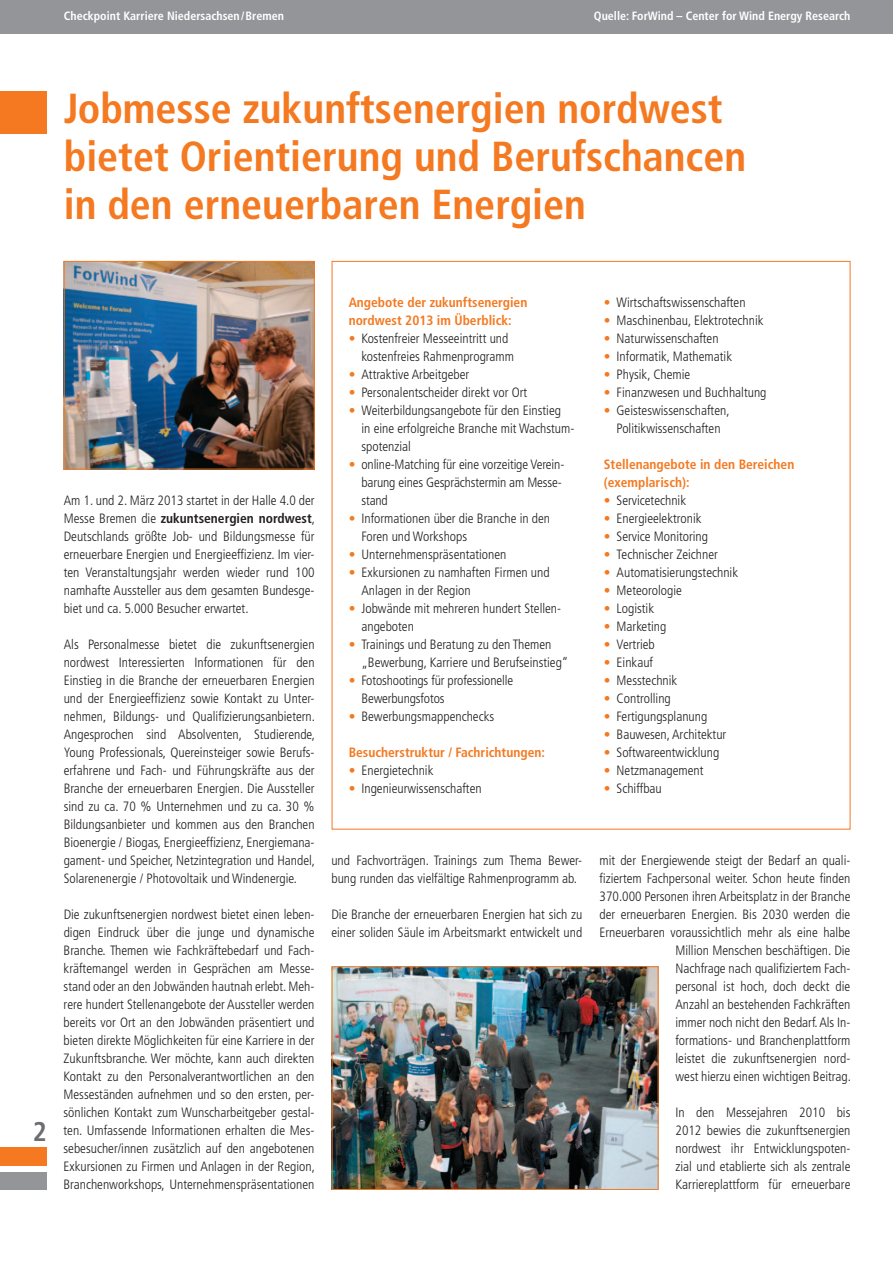
<style>
.page{position:relative;width:893px;height:1263px;background:#fff}
.page>*{position:absolute;margin:0;border:0;box-sizing:border-box;transform-origin:0 0}
.t1{font:700 condensed 42px/48px "Frutiger";color:#f47921}
.t2{font:700 condensed 27px "Frutiger";color:#6c6d70}
.t3{font:300 condensed 13.5px/18px "Frutiger";color:#231f20}
.t4{font:700 condensed 13.5px/18px "Frutiger";color:#f47921}
.t5{font:700 condensed 12px "Frutiger";color:#fff}
.s1{font-weight:700}
.s2{color:#f47921}
</style>
<div class="page">
<div style="left:0;top:0;width:893px;height:33px;background:#939598"></div>
<div style="left:0;top:1147px;width:47px;height:18px;background:#f47921"></div>
<div style="left:0;top:1172px;width:47px;height:17px;background:#939598"></div>
<div style="left:0;top:91px;width:47px;height:43px;background:#f47921"></div>
<img style="left:66px;top:263px;width:247px;height:204px">
<div style="left:64px;top:261px;width:251px;height:208px;border:1px solid #f47921"></div>
<img style="left:334px;top:968px;width:322px;height:220px">
<div style="left:332px;top:966px;width:326px;height:224px;border:1px solid #f47921"></div>
<p class="t5" style="left:64px;top:8px;width:222px">Checkpoint Karriere Niedersachsen/Bremen</p>
<p class="t5" style="left:594px;top:8px;width:258px">Quelle: ForWind – Center for Wind Energy Research</p>
<h1 class="t1" style="left:64px;top:84px;width:684px">Jobmesse zukunftsenergien nordwest bietet Orientierung und Berufschancen in den erneuerbaren Energien</h1>
<h2 class="t2" style="left:33px;top:1115px;width:16px">2</h2>
<p class="t3" style="left:64px;top:492px;width:253px;text-align:justify">Am 1. und 2. März 2013 startet in der Halle 4.0 der Messe Bremen die <span class="s1">zukuntsenergien nordwest</span>, Deutschlands größte Job- und Bildungsmesse für erneuerbare Energien und Energieeffizienz. Im vier&shy;ten Veranstaltungsjahr werden wieder rund 100 namhafte Aussteller aus dem gesamten Bundesge&shy;biet und ca. 5.000 Besucher erwartet.</p>
<p class="t3" style="left:64px;top:636px;width:253px;text-align:justify">Als Personalmesse bietet die zukunftsenergien nordwest Interessierten Informationen für den Einstieg in die Branche der erneuerbaren Energien und der Energieeffizienz sowie Kontakt zu Unter&shy;nehmen, Bildungs- und Qualifizierungsanbietern.<br>Angesprochen sind Absolventen, Studierende, Young Professionals, Quereinsteiger sowie Berufs&shy;erfahrene und Fach- und Führungskräfte aus der Branche der erneuerbaren Energien. Die Aussteller sind zu ca. 70 % Unternehmen und zu ca. 30 % Bildungsanbieter und kommen aus den Branchen Bioenergie / Biogas, Energieeffizienz, Energiemana&shy;gament- und Speicher, Netzintegration und Handel, Solarenenergie / Photovoltaik und Windenergie.</p>
<p class="t3" style="left:64px;top:906px;width:253px;text-align:justify">Die zukunftsenergien nordwest bietet einen leben&shy;digen Eindruck über die junge und dynamische Branche. Themen wie Fachkräftebedarf und Fach&shy;kräftemangel werden in Gesprächen am Messe&shy;stand oder an den Jobwänden hautnah erlebt. Meh&shy;rere hundert Stellenangebote der Aussteller werden bereits vor Ort an den Jobwänden präsentiert und bieten direkte Möglichkeiten für eine Karriere in der Zukunftsbranche. Wer möchte, kann auch direkten Kontakt zu den Personalverantwortlichen an den Messeständen aufnehmen und so den ersten, per&shy;sönlichen Kontakt zum Wunscharbeitgeber gestal&shy;ten. Umfassende Informationen erhalten die Mes&shy;sebesucher/innen zusätzlich auf den angebotenen Exkursionen zu Firmen und Anlagen in der Region, Branchenworkshops, Unternehmenspräsentationen</p>
<p class="t4" style="left:349px;top:294px;width:180px">Angebote der zukunftsenergien nordwest 2013 im Überblick:</p>
<p class="t3" style="left:361px;top:330px;width:154px;text-indent:-13px"><span class="s2">•</span> Kostenfreier Messeeintritt und kostenfreies Rahmenprogramm</p>
<p class="t3" style="left:349px;top:366px;width:122px"><span class="s2">•</span> Attraktive Arbeitgeber</p>
<p class="t3" style="left:349px;top:384px;width:180px"><span class="s2">•</span> Personalentscheider direkt vor Ort</p>
<p class="t3" style="left:361px;top:402px;width:215px;text-indent:-13px"><span class="s2">•</span> Weiterbildungsangebote für den Einstieg<br>in eine erfolgreiche Branche mit Wachstum&shy;spotenzial</p>
<p class="t3" style="left:361px;top:456px;width:203px;text-indent:-13px"><span class="s2">•</span> online-Matching für eine vorzeitige Verein&shy;barung eines Gesprächstermin am Messe&shy;stand</p>
<p class="t3" style="left:361px;top:510px;width:190px;text-indent:-13px"><span class="s2">•</span> Informationen über die Branche in den<br>Foren und Workshops</p>
<p class="t3" style="left:349px;top:546px;width:159px"><span class="s2">•</span> Unternehmenspräsentationen</p>
<p class="t3" style="left:361px;top:564px;width:190px;text-indent:-13px"><span class="s2">•</span> Exkursionen zu namhaften Firmen und<br>Anlagen in der Region</p>
<p class="t3" style="left:361px;top:600px;width:200px;text-indent:-13px"><span class="s2">•</span> Jobwände mit mehreren hundert Stellen&shy;angeboten</p>
<p class="t3" style="left:361px;top:636px;width:208px;text-indent:-13px"><span class="s2">•</span> Trainings und Beratung zu den Themen „Bewerbung, Karriere und Berufseinstieg“</p>
<p class="t3" style="left:361px;top:672px;width:153px;text-indent:-13px"><span class="s2">•</span> Fotoshootings für professionelle<br>Bewerbungsfotos</p>
<p class="t3" style="left:349px;top:708px;width:147px"><span class="s2">•</span> Bewerbungsmappenchecks</p>
<p class="t4" style="left:349px;top:744px;width:198px">Besucherstruktur / Fachrichtungen:</p>
<p class="t3" style="left:349px;top:762px;width:86px"><span class="s2">•</span> Energietechnik</p>
<p class="t3" style="left:349px;top:780px;width:135px"><span class="s2">•</span> Ingenieurwissenschaften</p>
<p class="t3" style="left:331px;top:852px;width:252px">und Fachvorträgen. Trainings zum Thema Bewer&shy;bung runden das vielfältige Rahmenprogramm ab.</p>
<p class="t3" style="left:331px;top:906px;width:252px">Die Branche der erneuerbaren Energien hat sich zu einer soliden Säule im Arbeitsmarkt entwickelt und</p>
<p class="t3" style="left:604px;top:294px;width:143px"><span class="s2">•</span> Wirtschaftswissenschaften</p>
<p class="t3" style="left:604px;top:312px;width:161px"><span class="s2">•</span> Maschinenbau, Elektrotechnik</p>
<p class="t3" style="left:604px;top:330px;width:116px"><span class="s2">•</span> Naturwissenschaften</p>
<p class="t3" style="left:604px;top:348px;width:130px"><span class="s2">•</span> Informatik, Mathematik</p>
<p class="t3" style="left:604px;top:366px;width:88px"><span class="s2">•</span> Physik, Chemie</p>
<p class="t3" style="left:604px;top:384px;width:164px"><span class="s2">•</span> Finanzwesen und Buchhaltung</p>
<p class="t3" style="left:604px;top:402px;width:127px;text-align:center"><span class="s2">•</span> Geisteswissenschaften,<br>Politikwissenschaften</p>
<p class="t4" style="left:604px;top:456px;width:192px">Stellenangebote in den Bereichen (exemplarisch):</p>
<p class="t3" style="left:604px;top:492px;width:84px"><span class="s2">•</span> Servicetechnik</p>
<p class="t3" style="left:604px;top:510px;width:99px"><span class="s2">•</span> Energieelektronik</p>
<p class="t3" style="left:604px;top:528px;width:106px"><span class="s2">•</span> Service Monitoring</p>
<p class="t3" style="left:604px;top:546px;width:116px"><span class="s2">•</span> Technischer Zeichner</p>
<p class="t3" style="left:604px;top:564px;width:136px"><span class="s2">•</span> Automatisierungstechnik</p>
<p class="t3" style="left:604px;top:582px;width:80px"><span class="s2">•</span> Meteorologie</p>
<p class="t3" style="left:604px;top:600px;width:52px"><span class="s2">•</span> Logistik</p>
<p class="t3" style="left:604px;top:618px;width:64px"><span class="s2">•</span> Marketing</p>
<p class="t3" style="left:604px;top:636px;width:53px"><span class="s2">•</span> Vertrieb</p>
<p class="t3" style="left:604px;top:654px;width:51px"><span class="s2">•</span> Einkauf</p>
<p class="t3" style="left:604px;top:672px;width:75px"><span class="s2">•</span> Messtechnik</p>
<p class="t3" style="left:604px;top:690px;width:69px"><span class="s2">•</span> Controlling</p>
<p class="t3" style="left:604px;top:708px;width:105px"><span class="s2">•</span> Fertigungsplanung</p>
<p class="t3" style="left:604px;top:726px;width:124px"><span class="s2">•</span> Bauwesen, Architektur</p>
<p class="t3" style="left:604px;top:744px;width:117px"><span class="s2">•</span> Softwareentwicklung</p>
<p class="t3" style="left:604px;top:762px;width:101px"><span class="s2">•</span> Netzmanagement</p>
<p class="t3" style="left:604px;top:780px;width:59px"><span class="s2">•</span> Schiffbau</p>
<p class="t3" style="left:599px;top:852px;width:253px;text-align:right">mit der Energiewende steigt der Bedarf an quali&shy;fiziertem Fachpersonal weiter. Schon heute finden 370.000 Personen ihren Arbeitsplatz in der Branche der erneuerbaren Energien. Bis 2030 werden die Erneuerbaren voraussichtlich mehr als eine halbe Million Menschen beschäftigen. Die<br>Nachfrage nach qualifiziertem Fach-<br>personal ist hoch, doch deckt die<br>Anzahl an bestehenden Fachkräften<br>immer noch nicht den Bedarf.Als In-<br>formations- und Branchenplattform<br>leistet die zukunftsenergien nord-<br>west hierzu einen wichtigen Beitrag.</p>
<p class="t3" style="left:675px;top:1104px;width:176px;text-align:justify">In den Messejahren 2010 bis 2012 bewies die zukunftsenergien nordwest ihr Entwicklungspoten&shy;zial und etablierte sich als zentrale Karriereplattform für erneuerbare</p>
</div>
